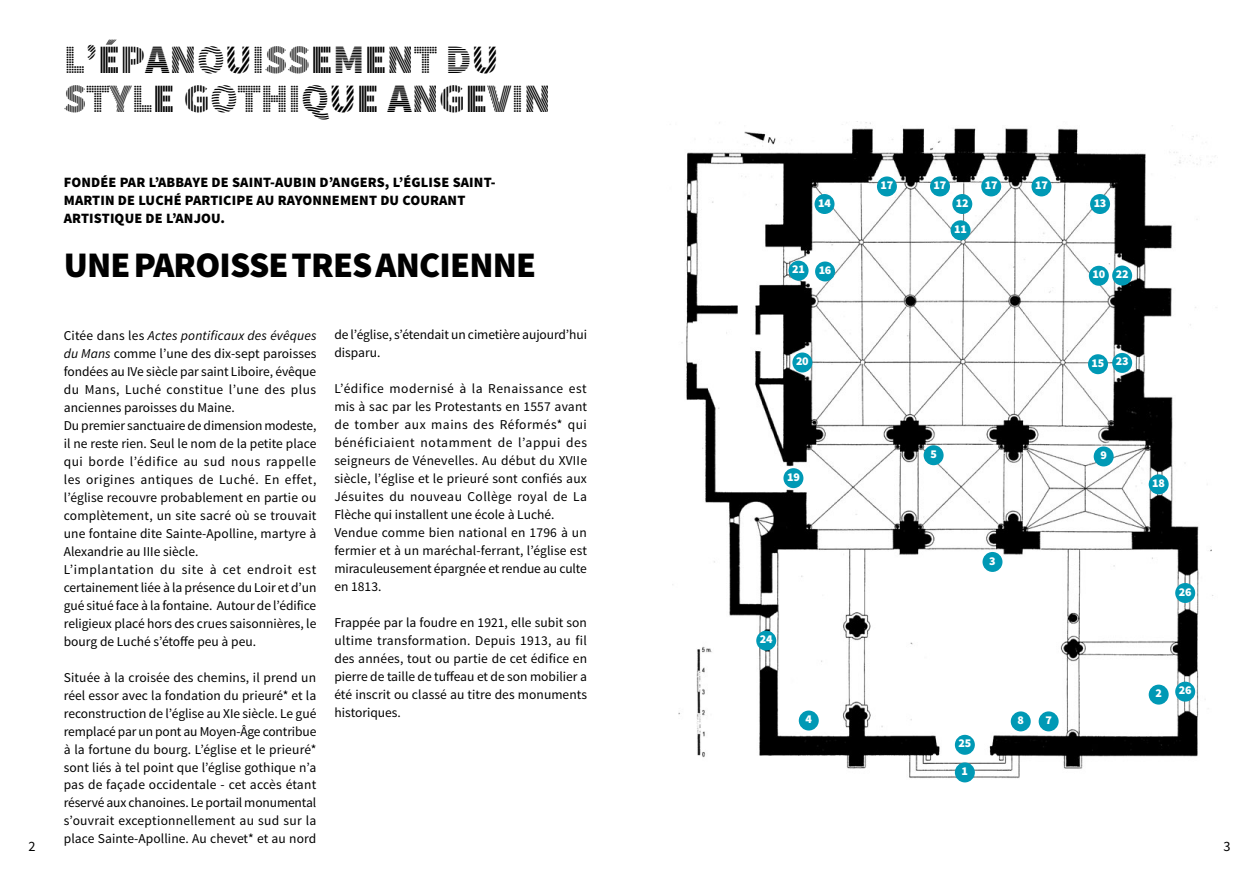
<style>
.page{position:relative;width:1259px;height:893px;background:#fff}
.page>*{position:absolute;margin:0;border:0;box-sizing:border-box;transform-origin:0 0}
.t1{font:40.5px/39px "Source Sans Pro DISPLAY";color:#000}
.t2{font:900 36px "Source Sans Pro";letter-spacing:-.02em;color:#000}
.t3{font:900 14.25px/18px "Source Sans Pro";letter-spacing:.01em;color:#000}
.t4{font:14.25px "Source Sans Pro";color:#000}
.t5{font:13.5px/18px "Source Sans Pro";letter-spacing:.005em;color:#000}
.t6{font:900 12px "Source Sans Pro";letter-spacing:-.02em;color:#fff}
.s1{font-style:italic}
</style>
<div class="page">
<img style="left:672px;top:121px;width:545px;height:659px">
<div style="left:955px;top:762px;width:20px;height:20px;background:#0099b5;border-radius:50%"></div>
<div style="left:1148px;top:685px;width:20px;height:20px;background:#0099b5;border-radius:50%"></div>
<div style="left:982px;top:552px;width:20px;height:20px;background:#0099b5;border-radius:50%"></div>
<div style="left:799px;top:711px;width:20px;height:19px;background:#0099b5;border-radius:50%"></div>
<div style="left:923px;top:445px;width:20px;height:20px;background:#0099b5;border-radius:50%"></div>
<div style="left:1038px;top:711px;width:20px;height:20px;background:#0099b5;border-radius:50%"></div>
<div style="left:1010px;top:711px;width:20px;height:20px;background:#0099b5;border-radius:50%"></div>
<div style="left:955px;top:735px;width:20px;height:20px;background:#0099b5;border-radius:50%"></div>
<div style="left:1093px;top:446px;width:20px;height:20px;background:#0099b5;border-radius:50%"></div>
<div style="left:1089px;top:266px;width:19px;height:20px;background:#0099b5;border-radius:50%"></div>
<div style="left:1112px;top:266px;width:20px;height:20px;background:#0099b5;border-radius:50%"></div>
<div style="left:952px;top:194px;width:20px;height:20px;background:#0099b5;border-radius:50%"></div>
<div style="left:1090px;top:194px;width:20px;height:20px;background:#0099b5;border-radius:50%"></div>
<div style="left:814px;top:194px;width:20px;height:20px;background:#0099b5;border-radius:50%"></div>
<div style="left:1088px;top:354px;width:20px;height:20px;background:#0099b5;border-radius:50%"></div>
<div style="left:1112px;top:353px;width:20px;height:20px;background:#0099b5;border-radius:50%"></div>
<div style="left:815px;top:261px;width:20px;height:20px;background:#0099b5;border-radius:50%"></div>
<div style="left:877px;top:176px;width:20px;height:20px;background:#0099b5;border-radius:50%"></div>
<div style="left:930px;top:176px;width:20px;height:20px;background:#0099b5;border-radius:50%"></div>
<div style="left:981px;top:176px;width:20px;height:20px;background:#0099b5;border-radius:50%"></div>
<div style="left:1031px;top:176px;width:20px;height:20px;background:#0099b5;border-radius:50%"></div>
<div style="left:1148px;top:474px;width:20px;height:20px;background:#0099b5;border-radius:50%"></div>
<div style="left:783px;top:468px;width:20px;height:20px;background:#0099b5;border-radius:50%"></div>
<div style="left:792px;top:352px;width:20px;height:20px;background:#0099b5;border-radius:50%"></div>
<div style="left:788px;top:261px;width:20px;height:20px;background:#0099b5;border-radius:50%"></div>
<div style="left:756px;top:631px;width:20px;height:20px;background:#0099b5;border-radius:50%"></div>
<div style="left:1175px;top:682px;width:20px;height:20px;background:#0099b5;border-radius:50%"></div>
<div style="left:1175px;top:583px;width:20px;height:20px;background:#0099b5;border-radius:50%"></div>
<div style="left:950px;top:220px;width:20px;height:20px;background:#0099b5;border-radius:50%"></div>
<div style="left:1150px;top:769px;width:78px;height:26px;background:#fff"></div>
<h1 class="t1" style="left:64px;top:41px;width:489px">L’ÉPANOUISSEMENT DU<br>STYLE GOTHIQUE ANGEVIN</h1>
<p class="t3" style="left:64px;top:173px;width:433px">FONDÉE PAR L’ABBAYE DE SAINT-AUBIN D’ANGERS, L’ÉGLISE SAINT-<br>MARTIN DE LUCHÉ PARTICIPE AU RAYONNEMENT DU COURANT<br>ARTISTIQUE DE L’ANJOU.</p>
<h2 class="t2" style="left:64px;top:241px;width:474px">UNE PAROISSE TRES ANCIENNE</h2>
<p class="t6" style="left:792px;top:261px;width:14px">21</p>
<p class="t6" style="left:880px;top:177px;width:14px">17</p>
<p class="t6" style="left:933px;top:177px;width:14px">17</p>
<p class="t6" style="left:985px;top:177px;width:14px">17</p>
<p class="t6" style="left:1035px;top:177px;width:14px">17</p>
<p class="t6" style="left:818px;top:195px;width:14px">14</p>
<p class="t6" style="left:956px;top:195px;width:14px">12</p>
<p class="t6" style="left:1093px;top:195px;width:14px">13</p>
<p class="t6" style="left:818px;top:262px;width:14px">16</p>
<p class="t6" style="left:954px;top:221px;width:14px">11</p>
<p class="t6" style="left:1092px;top:266px;width:38px">10 22</p>
<p class="t5" style="left:64px;top:326px;width:254px">Citée dans les <span class="s1">Actes pontificaux des évêques du Mans</span> comme l’une des dix-sept paroisses fondées au IVe siècle par saint Liboire, évêque du Mans, Luché constitue l’une des plus anciennes paroisses du Maine.<br>Du premier sanctuaire de dimension modeste, il ne reste rien. Seul le nom de la petite place qui borde l’édifice au sud nous rappelle les origines antiques de Luché. En effet, l’église recouvre probablement en partie ou complètement, un site sacré où se trouvait une fontaine dite Sainte-Apolline, martyre à Alexandrie au IIIe siècle.<br>L’implantation du site à cet endroit est certainement liée à la présence du Loir et d’un gué situé face à la fontaine. Autour de l’édifice religieux placé hors des crues saisonnières, le bourg de Luché s’étoffe peu à peu.</p>
<p class="t5" style="left:64px;top:668px;width:254px;text-align:justify">Située à la croisée des chemins, il prend un réel essor avec la fondation du prieuré* et la reconstruction de l’église au XIe siècle. Le gué remplacé par un pont au Moyen-Âge contribue à la fortune du bourg. L’église et le prieuré* sont liés à tel point que l’église gothique n’a pas de façade occidentale - cet accès étant réservé aux chanoines. Le portail monumental s’ouvrait exceptionnellement au sud sur la place Sainte-Apolline. Au chevet* et au nord</p>
<p class="t5" style="left:334px;top:326px;width:254px">de l’église, s’étendait un cimetière aujourd’hui disparu.</p>
<p class="t5" style="left:334px;top:380px;width:254px">L’édifice modernisé à la Renaissance est mis à sac par les Protestants en 1557 avant de tomber aux mains des Réformés* qui bénéficiaient notamment de l’appui des seigneurs de Vénevelles. Au début du XVIIe siècle, l’église et le prieuré sont confiés aux Jésuites du nouveau Collège royal de La Flèche qui installent une école à Luché.<br>Vendue comme bien national en 1796 à un fermier et à un maréchal-ferrant, l’église est miraculeusement épargnée et rendue au culte en 1813.</p>
<p class="t5" style="left:334px;top:614px;width:254px;text-align:justify">Frappée par la foudre en 1921, elle subit son ultime transformation. Depuis 1913, au fil des années, tout ou partie de cet édifice en pierre de taille de tuffeau et de son mobilier a été inscrit ou classé au titre des monuments historiques.</p>
<p class="t6" style="left:796px;top:353px;width:14px">20</p>
<p class="t6" style="left:1091px;top:354px;width:38px">15 23</p>
<p class="t6" style="left:930px;top:446px;width:8px">5</p>
<p class="t6" style="left:1100px;top:447px;width:8px">9</p>
<p class="t6" style="left:787px;top:469px;width:14px">19</p>
<p class="t6" style="left:1152px;top:475px;width:14px">18</p>
<p class="t6" style="left:989px;top:553px;width:8px">3</p>
<p class="t6" style="left:1178px;top:584px;width:14px">26</p>
<p class="t6" style="left:760px;top:631px;width:14px">24</p>
<p class="t6" style="left:1178px;top:682px;width:14px">26</p>
<p class="t6" style="left:1155px;top:686px;width:8px">2</p>
<p class="t6" style="left:805px;top:712px;width:8px">4</p>
<p class="t6" style="left:1017px;top:712px;width:8px">8</p>
<p class="t6" style="left:1045px;top:712px;width:8px">7</p>
<p class="t6" style="left:958px;top:735px;width:14px">25</p>
<p class="t6" style="left:961px;top:763px;width:8px">1</p>
<p class="t4" style="left:28px;top:837px;width:9px">2</p>
<p class="t4" style="left:1223px;top:837px;width:9px">3</p>
</div>
